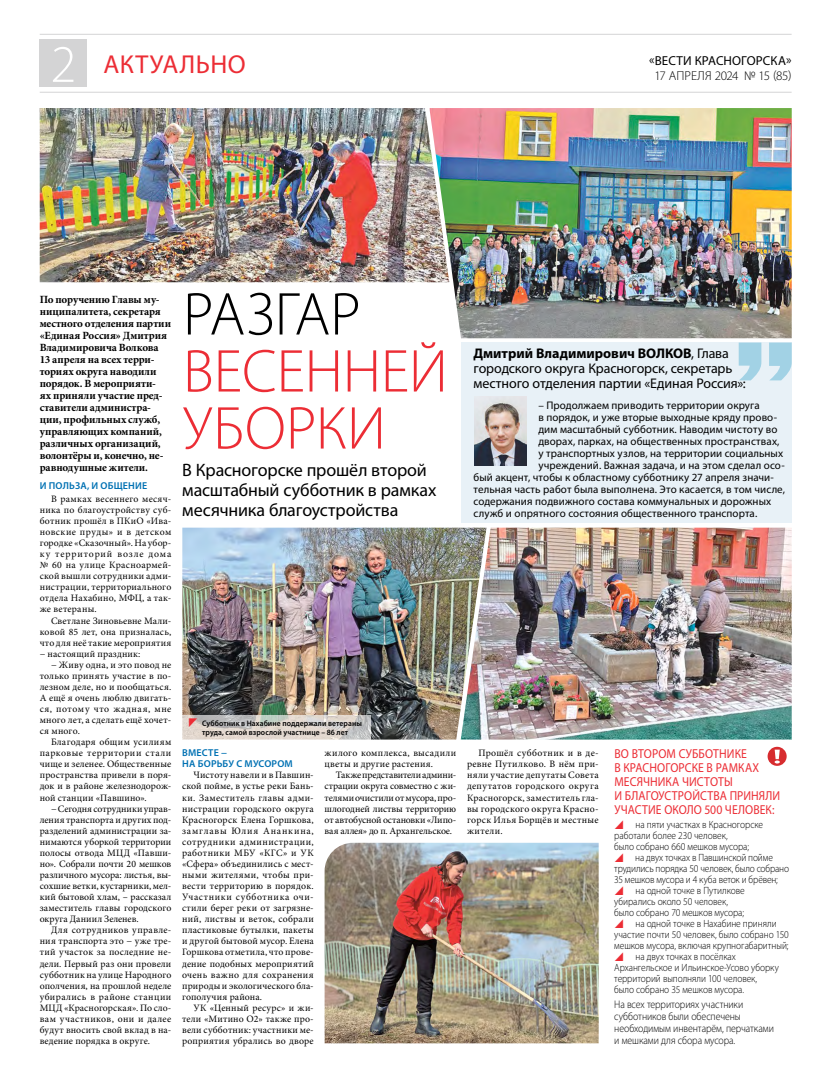
<style>
.page{position:relative;width:820px;height:1078px;background:#fff}
.page>*{position:absolute;margin:0;border:0;box-sizing:border-box;transform-origin:0 0}
.t1{font:300 61px/57px "Myriad Pro";letter-spacing:-.005em;color:#ec2d35}
.t2{font:300 61px "Myriad Pro";color:#000}
.t3{font:300 53px "Myriad Pro";color:#fff}
.t4{font:26px "Myriad Pro";letter-spacing:.02em;color:#ec2d35}
.t5{font:18px/20px "Myriad Pro";letter-spacing:-.005em;color:#000}
.t6{font:14px/15px "Myriad Pro";letter-spacing:-.01em;color:#000}
.t7{font:13px/14px "Myriad Pro";letter-spacing:.005em;color:#ec2d35;scale:.9 1}
.t8{font:13px "Myriad Pro";letter-spacing:.01em;color:#000}
.t9{font:300 13px "Myriad Pro";letter-spacing:-.025em;color:#000}
.t10{font:11px "Myriad Pro";letter-spacing:.005em;color:#000}
.t11{font:700 11px/12px "Minion Pro";letter-spacing:-.005em;color:#000}
.t12{font:300 11px/12px "Myriad Pro";letter-spacing:-.005em;color:#000;scale:.9 1}
.t13{font:300 10.5px/11px "Myriad Pro";letter-spacing:-.01em;color:#000;scale:.9 1}
.t14{font:600 10px/11px "Myriad Pro";letter-spacing:.015em;color:#0071b3}
.t15{font:9.8px/11.1px "Minion Pro";letter-spacing:.015em;color:#000;text-align:justify}
.t16{font:600 8px/9px "Myriad Pro";letter-spacing:.01em;color:#000;scale:.95 1}
.s1{font-weight:700}
</style>
<div class="page">
<hr style="left:40px;top:92px;width:751px;height:1px;background:#d4d4d5">
<hr style="left:40px;top:34px;width:751px;height:1px;background:#d4d4d5">
<div style="left:40px;top:40px;width:47px;height:47px;background:#d4d4d5"></div>
<img style="left:40px;top:108px;width:389px;height:174px">
<img style="left:429px;top:108px;width:362px;height:230px">
<div style="left:461px;top:342px;width:330px;height:180px;background:#e8f1f7"></div>
<img style="left:182px;top:527px;width:278px;height:212px">
<img style="left:460px;top:527px;width:331px;height:212px">
<img style="left:324px;top:842px;width:274px;height:201px">
<svg style="left:738px;top:342px;width:53px;height:38px"></svg>
<svg style="left:767px;top:746px;width:19px;height:19px"></svg>
<svg style="left:182px;top:715px;width:189px;height:24px;background:#d6d0ca"></svg>
<img style="left:474px;top:396px;width:52px;height:69px">
<svg style="left:189px;top:717px;width:8px;height:9px"></svg>
<h2 class="t3" style="left:50px;top:32px;width:27px">2</h2>
<h3 class="t8" style="left:649px;top:53px;width:144px">«ВЕСТИ КРАСНОГОРСКА»</h3>
<h3 class="t4" style="left:103px;top:48px;width:144px">АКТУАЛЬНО</h3>
<h3 class="t9" style="left:654px;top:68px;width:139px">17 АПРЕЛЯ 2024 № 15 (85)</h3>
<p class="t11" style="left:40px;top:293px;width:133px">По поручению Главы му&shy;ниципалитета, секретаря местного отделения партии «Единая Россия» Дмитрия<br>Владимировича Волкова<br>13 апреля на всех терри&shy;ториях округа наводили порядок. В мероприяти-<br>ях приняли участие пред&shy;ставители администра&shy;ции, профильных служб, управляющих компаний, различных организаций, волонтёры и, конечно, не&shy;равнодушные жители.</p>
<p class="t14" style="left:40px;top:479px;width:109px">И ПОЛЬЗА, И ОБЩЕНИЕ</p>
<p class="t15" style="left:40px;top:493px;width:133px;text-indent:11px">В рамках весеннего месяч&shy;ника по благоустройству суб&shy;ботник прошёл в ПКиО «Ива&shy;новские пруды» и в детском городке «Сказочный». На убор&shy;ку территорий возле дома № 60 на улице Красноармей&shy;ской вышли сотрудники адми&shy;нистрации, территориального отдела Нахабино, МФЦ, а так&shy;же ветераны.</p>
<p class="t15" style="left:40px;top:614px;width:133px;text-indent:11px">Светлане Зиновьевне Мали&shy;ковой 85 лет, она призналась, что для неё такие мероприятия − настоящий праздник:</p>
<p class="t15" style="left:40px;top:659px;width:133px;text-indent:11px">− Живу одна, и это повод не только принять участие в по&shy;лезном деле, но и пообщаться.<br>А ещё я очень люблю двигать&shy;ся, потому что жадная, мне много лет, а сделать ещё хочет&shy;ся много.</p>
<p class="t15" style="left:40px;top:736px;width:133px;text-indent:11px">Благодаря общим усилиям парковые территории стали чище и зеленее. Общественные пространства привели в поря&shy;док и в районе железнодорож&shy;ной станции «Павшино».</p>
<p class="t15" style="left:40px;top:802px;width:133px;text-indent:11px">− Сегодня сотрудники управ&shy;ления транспорта и других под&shy;разделений администрации за&shy;нимаются уборкой территории полосы отвода МЦД «Павши&shy;но». Собрали почти 20 мешков различного мусора: листья, вы&shy;сохшие ветки, кустарники, мел&shy;кий бытовой хлам, – рассказал заместитель главы городского округа Даниил Зеленев.</p>
<p class="t15" style="left:40px;top:924px;width:133px;text-indent:11px">Для сотрудников управле&shy;ния транспорта это − уже тре&shy;тий участок за последние не&shy;дели. Первый раз они провели субботник на улице Народного ополчения, на прошлой неделе убирались в районе станции МЦД «Красногорская». По сло&shy;вам участников, они и далее будут вносить свой вклад в на&shy;ведение порядка в округе.</p>
<h1 class="t2" style="left:183px;top:277px;width:179px">РАЗГАР</h1>
<h1 class="t1" style="left:183px;top:342px;width:266px">ВЕСЕННЕЙ<br>УБОРКИ</h1>
<h3 class="t5" style="left:182px;top:459px;width:255px">В Красногорске прошёл второй масштабный субботник в рамках месячника благоустройства</h3>
<p class="t16" style="left:202px;top:718px;width:170px">Субботник в Нахабине поддержали ветераны труда, самой взрослой участнице – 86 лет</p>
<p class="t14" style="left:182px;top:747px;width:112px">ВМЕСТЕ −<br>НА БОРЬБУ С МУСОРОМ</p>
<p class="t15" style="left:182px;top:769px;width:133px;text-indent:11px">Чистоту навели и в Павшин&shy;ской пойме, в устье реки Бань&shy;ки. Заместитель главы адми&shy;нистрации городского округа Красногорск Елена Горшкова, замглавы Юлия Ананкина, сотрудники администрации, работники МБУ «КГС» и УК «Сфера» объединились с мест&shy;ными жителями, чтобы при&shy;вести территорию в порядок.<br>Участники субботника очи&shy;стили берег реки от загрязне&shy;ний, листвы и веток, собрали пластиковые бутылки, пакеты и другой бытовой мусор. Елена Горшкова отметила, что прове&shy;дение подобных мероприятий очень важно для сохранения природы и экологического бла&shy;гополучия района.</p>
<p class="t15" style="left:182px;top:1001px;width:133px;text-indent:11px">УК «Ценный ресурс» и жи&shy;тели «Митино О2» также про&shy;вели субботник: участники ме&shy;роприятия убрались во дворе</p>
<p class="t15" style="left:324px;top:747px;width:133px">жилого комплекса, высадили цветы и другие растения.</p>
<p class="t15" style="left:324px;top:769px;width:133px;text-indent:11px">Также представители админи&shy;страции округа совместно с жи&shy;телями очистили от мусора, про&shy;шлогодней листвы территорию от автобусной остановки «Липо&shy;вая аллея» до п. Архангельское.</p>
<h3 class="t6" style="left:473px;top:345px;width:274px"><span class="s1">Дмитрий Владимирович ВОЛКОВ</span>, Глава городского округа Красногорск, секретарь местного отделения партии «Единая Россия»:</h3>
<p class="t10" style="left:538px;top:398px;width:223px">– Продолжаем приводить территории округа</p>
<p class="t10" style="left:538px;top:410px;width:240px">в порядок, и уже вторые выходные кряду прово-</p>
<p class="t10" style="left:538px;top:422px;width:240px">дим масштабный субботник. Наводим чистоту во</p>
<p class="t10" style="left:538px;top:434px;width:243px">дворах, парках, на общественных пространствах,</p>
<p class="t10" style="left:538px;top:446px;width:246px">у транспортных узлов, на территории социальных</p>
<p class="t10" style="left:538px;top:458px;width:248px">учреждений. Важная задача, и на этом сделал осо-</p>
<p class="t10" style="left:473px;top:470px;width:302px">бый акцент, чтобы к областному субботнику 27 апреля значи-</p>
<p class="t10" style="left:473px;top:482px;width:313px">тельная часть работ была выполнена. Это касается, в том числе,</p>
<p class="t10" style="left:473px;top:494px;width:299px">содержания подвижного состава коммунальных и дорожных</p>
<p class="t10" style="left:473px;top:506px;width:285px">служб и опрятного состояния общественного транспорта.</p>
<p class="t15" style="left:467px;top:747px;width:133px;text-indent:11px">Прошёл субботник и в де&shy;ревне Путилково. В нём при&shy;няли участие депутаты Совета депутатов городского округа Красногорск, заместитель гла&shy;вы городского округа Красно&shy;горск Илья Борщёв и местные жители.</p>
<h3 class="t7" style="left:614px;top:746px;width:186px">ВО ВТОРОМ СУББОТНИКЕ<br>В КРАСНОГОРСКЕ В РАМКАХ<br>МЕСЯЧНИКА ЧИСТОТЫ<br>И БЛАГОУСТРОЙСТВА ПРИНЯЛИ<br>УЧАСТИЕ ОКОЛО 500 ЧЕЛОВЕК:</h3>
<p class="t13" style="left:614px;top:818px;width:167px;text-indent:21px">на пяти участках в Красногорске работали более 230 человек,<br>было собрано 660 мешков мусора;</p>
<p class="t13" style="left:635px;top:851px;width:154px">на двух точках в Павшинской пойме</p>
<p class="t13" style="left:614px;top:862px;width:196px">трудились порядка 50 человек, было собрано</p>
<p class="t13" style="left:614px;top:873px;width:183px">35 мешков мусора и 4 куба веток и брёвен;</p>
<p class="t13" style="left:635px;top:884px;width:123px">на одной точке в Путилкове</p>
<p class="t13" style="left:614px;top:895px;width:128px">убирались около 50 человек,</p>
<p class="t13" style="left:614px;top:906px;width:146px">было собрано 70 мешков мусора;</p>
<p class="t13" style="left:635px;top:917px;width:158px">на одной точке в Нахабине приняли</p>
<p class="t13" style="left:614px;top:928px;width:195px">участие почти 50 человек, было собрано 150</p>
<p class="t13" style="left:614px;top:939px;width:195px">мешков мусора, включая крупногабаритный;</p>
<p class="t13" style="left:635px;top:950px;width:113px">на двух точках в посёлках</p>
<p class="t13" style="left:614px;top:961px;width:184px">Архангельское и Ильинское-Усово уборку</p>
<p class="t13" style="left:614px;top:972px;width:160px">территорий выполняли 100 человек,</p>
<p class="t13" style="left:614px;top:983px;width:146px">было собрано 35 мешков мусора.</p>
<p class="t12" style="left:614px;top:997px;width:179px">На всех территориях участники субботников были обеспечены необходимым инвентарём, перчатками и мешками для сбора мусора.</p>
</div>
